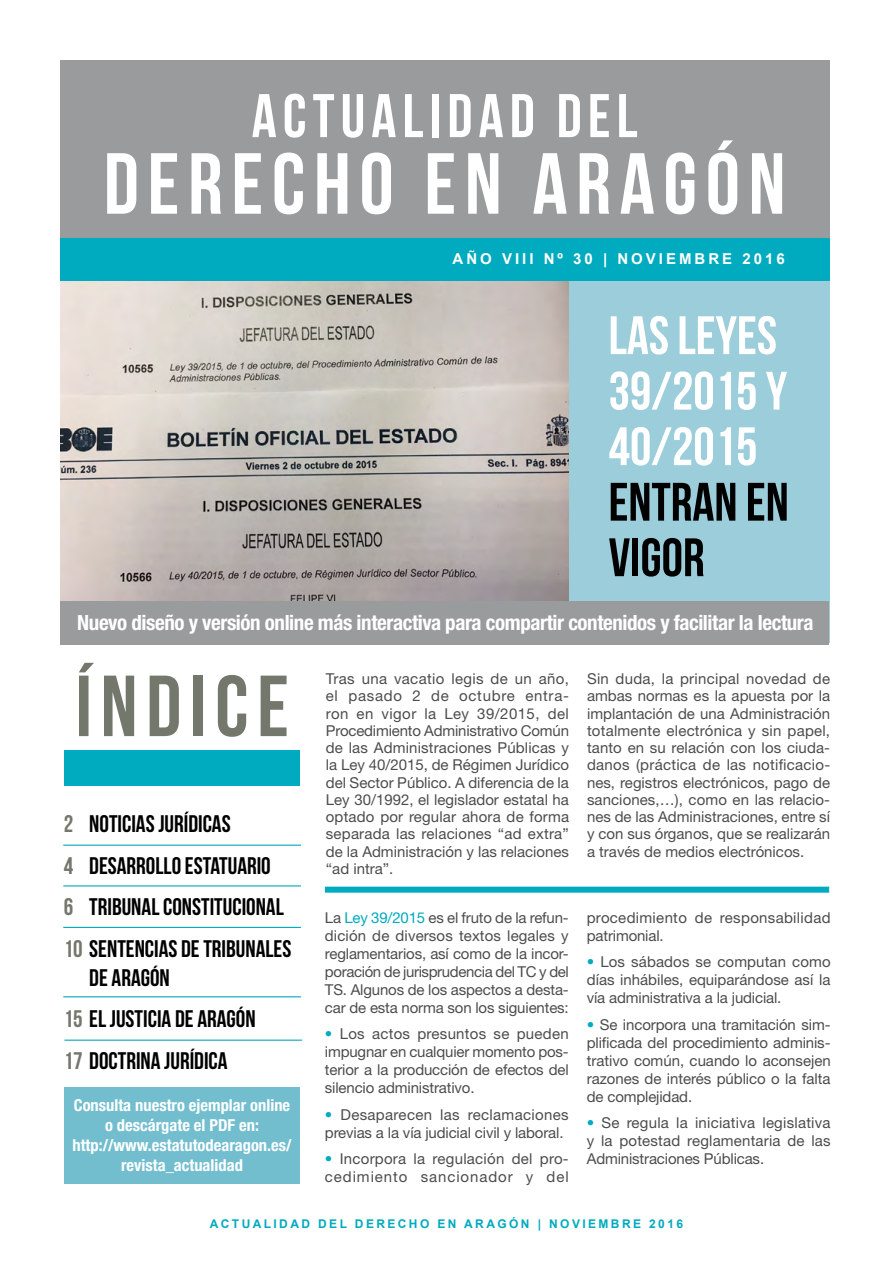
<style>
.page{position:relative;width:893px;height:1263px;background:#fff}
.page>*{position:absolute;margin:0;border:0;box-sizing:border-box;transform-origin:0 0}
.t1{font:86.4px "Bebas Neue";letter-spacing:.1em;color:#fff}
.t2{font:86.4px "Bebas Neue";letter-spacing:.1em;color:#73776c}
.t3{font:61.5px "Bebas Neue";letter-spacing:.1em;color:#fff}
.t4{font:54px/55.5px "Bebas Neue";color:#fff}
.t5{font:54px/55.5px "Bebas Neue";color:#000}
.t6{font:24px/41.5px "Bebas Neue";color:#000}
.t7{font:700 condensed 21px "Helvetica Neue LT Std";letter-spacing:-.02em;color:#fff}
.t8{font:700 condensed 16.5px/19.8px "Helvetica Neue LT Std";color:#fff;text-align:center}
.t9{font:15px/17.2px "Helvetica Neue LT Std";color:#4b4d4d;text-align:justify}
.t10{font:15px/18px "Helvetica Neue LT Std";letter-spacing:.02em;color:#4b4d4d}
.t11{font:700 15px "Arial";letter-spacing:.2em;color:#fff}
.t12{font:700 12px "Arial";letter-spacing:.2em;color:#00aabf}
.s1{color:#73776c}
.s2{color:#00aabf}
</style>
<div class="page">
<div style="left:568px;top:276px;width:261px;height:366px;background:#9bcdda"></div>
<div style="left:60px;top:60px;width:769px;height:188px;background:#999b9c"></div>
<img style="left:60px;top:281px;width:508px;height:321px">
<div style="left:64px;top:750px;width:236px;height:36px;background:#00aabf"></div>
<div style="left:64px;top:1087px;width:236px;height:97px;background:#72becf"></div>
<hr style="left:63px;top:844px;width:238px;height:2px;background:#00aabf">
<hr style="left:63px;top:885px;width:238px;height:1px;background:#00aabf">
<hr style="left:63px;top:927px;width:238px;height:1px;background:#00aabf">
<hr style="left:63px;top:996px;width:238px;height:1px;background:#00aabf">
<hr style="left:64px;top:1039px;width:238px;height:2px;background:#00aabf">
<div style="left:325px;top:887px;width:504px;height:6px;background:#00aabf"></div>
<div style="left:60px;top:239px;width:769px;height:42px;background:#00aabf"></div>
<div style="left:60px;top:602px;width:769px;height:43px;background:#999b9c"></div>
<h2 class="t3" style="left:252px;top:82px;width:387px">ACTUALIDAD DEL</h2>
<h1 class="t1" style="left:104px;top:136px;width:683px">DERECHO EN ARAGÓN</h1>
<p class="t11" style="left:453px;top:248px;width:334px">AÑO VIII Nº 30 | NOVIEMBRE 2016</p>
<h3 class="t4" style="left:609px;top:307px;width:180px">LAS LEYES<br>39/2015 Y<br>40/2015</h3>
<h3 class="t5" style="left:609px;top:474px;width:182px">ENTRAN EN<br>VIGOR</h3>
<h3 class="t7" style="left:77px;top:610px;width:738px">Nuevo diseño y versión online más interactiva para compartir contenidos y facilitar la lectura</h3>
<h1 class="t2" style="left:76px;top:659px;width:215px">ÍNDICE</h1>
<h3 class="t6" style="left:64px;top:803px;width:229px"><span class="s1">2</span> NOTICIAS JURÍDICAS<br><span class="s1">4</span> DESARROLLO ESTATUARIO<br><span class="s1">6</span> TRIBUNAL CONSTITUCIONAL<br><span class="s1">10</span> SENTENCIAS DE TRIBUNALES</h3>
<h3 class="t6" style="left:64px;top:956px;width:193px;text-indent:25px">DE ARAGÓN<br><span class="s1">15</span> EL JUSTICIA DE ARAGÓN<br><span class="s1">17</span> DOCTRINA JURÍDICA</h3>
<p class="t8" style="left:72px;top:1095px;width:221px">Consulta nuestro ejemplar online o descárgate el PDF en: http://www.estatutodearagon.es/ revista_actualidad</p>
<p class="t9" style="left:326px;top:670px;width:245px">Tras una vacatio legis de un año, el pasado 2 de octubre entra&shy;ron en vigor la Ley 39/2015, del Procedimiento Administrativo Común de las Administraciones Públicas y la Ley 40/2015, de Régimen Jurídico del Sector Público. A diferencia de la Ley 30/1992, el legislador estatal ha optado por regular ahora de forma separada las relaciones “ad extra” de la Administración y las relaciones “ad intra”.</p>
<p class="t9" style="left:587px;top:670px;width:245px">Sin duda, la principal novedad de ambas normas es la apuesta por la implantación de una Administración totalmente electrónica y sin papel, tanto en su relación con los ciuda&shy;danos (práctica de las notificacio&shy;nes, registros electrónicos, pago de sanciones,…), como en las relacio&shy;nes de las Administraciones, entre sí y con sus órganos, que se realizarán a través de medios electrónicos.</p>
<p class="t9" style="left:325px;top:908px;width:245px;line-height:18px">La <span class="s2">Ley 39/2015</span> es el fruto de la refun&shy;dición de diversos textos legales y reglamentarios, así como de la incor&shy;poración de jurisprudencia del TC y del TS. Algunos de los aspectos a desta&shy;car de esta norma son los siguientes:</p>
<p class="t9" style="left:325px;top:1025px;width:245px;line-height:18px"><span class="s2">•</span> Los actos presuntos se pueden impugnar en cualquier momento pos&shy;terior a la producción de efectos del silencio administrativo.</p>
<p class="t9" style="left:325px;top:1105px;width:245px;line-height:18px"><span class="s2">•</span> Desaparecen las reclamaciones previas a la vía judicial civil y laboral.</p>
<p class="t9" style="left:325px;top:1150px;width:245px;line-height:18px"><span class="s2">•</span> Incorpora la regulación del pro&shy;cedimiento sancionador y del</p>
<p class="t10" style="left:587px;top:908px;width:245px">procedimiento de responsabilidad patrimonial.</p>
<p class="t9" style="left:587px;top:953px;width:245px;line-height:18px"><span class="s2">•</span> Los sábados se computan como días inhábiles, equiparándose así la vía administrativa a la judicial.</p>
<p class="t9" style="left:587px;top:1015px;width:245px;line-height:18px"><span class="s2">•</span> Se incorpora una tramitación sim&shy;plificada del procedimiento adminis&shy;trativo común, cuando lo aconsejen razones de interés público o la falta de complejidad.</p>
<p class="t9" style="left:587px;top:1114px;width:245px;line-height:18px"><span class="s2">•</span> Se regula la iniciativa legislativa y la potestad reglamentaria de las Administraciones Públicas.</p>
<p class="t12" style="left:210px;top:1216px;width:475px">ACTUALIDAD DEL DERECHO EN ARAGÓN | NOVIEMBRE 2016</p>
</div>
